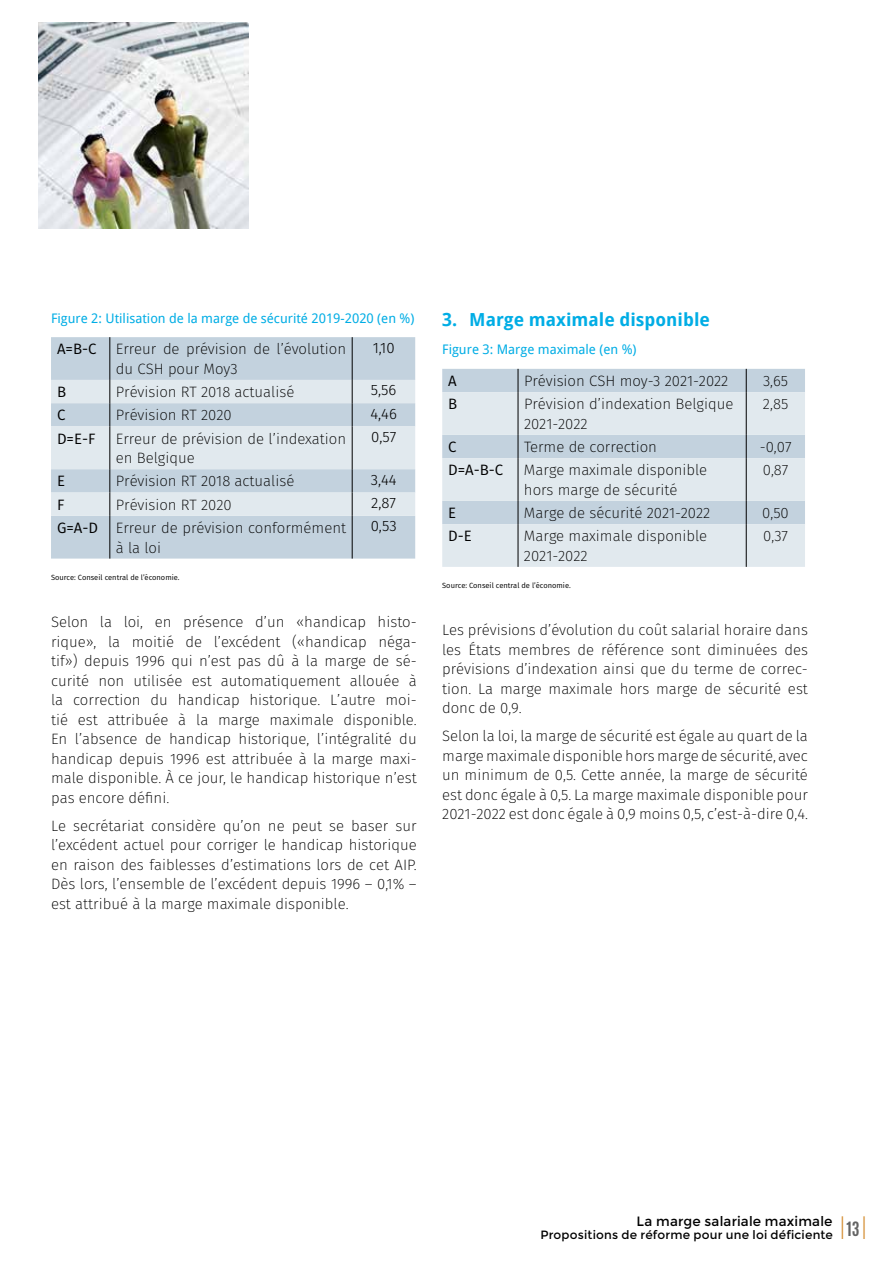
<style>
.page{position:relative;width:893px;height:1263px;background:#fff}
.page>*{position:absolute;margin:0;border:0;box-sizing:border-box;transform-origin:0 0}
.t1{font:700 18px "Droid Sans";color:#00ade5}
.t2{font:200 15px/19.5px "Fira Sans";color:#000}
.t3{font:15px "Fira Sans";color:#000}
.t4{font:300 15px "Fira Sans";color:#000}
.t5{font:13.5px "Montserrat";letter-spacing:.01em;color:#000}
.t6{font:13.2px "Droid Sans";color:#00ade5}
.t7{font:12px "Montserrat";letter-spacing:.015em;color:#000}
.t8{font:7.5px "Fira Sans";color:#000}
.s1{font-weight:400}
.s2{font-family:"Antonio";font-weight:300;font-size:25.95px;color:#d58f34}
</style>
<div class="page">
<img style="left:38px;top:23px;width:210px;height:206px">
<div style="left:51px;top:337px;width:364px;height:222px;background:#c3d2de"></div>
<svg style="left:51px;top:380px;width:364px;height:136px;background:#d6e0e8"></svg>
<hr style="left:109px;top:337px;width:1px;height:43px;background:#000">
<hr style="left:352px;top:337px;width:1px;height:43px;background:#000">
<svg style="left:109px;top:380px;width:1px;height:46px"></svg>
<svg style="left:352px;top:380px;width:1px;height:46px"></svg>
<hr style="left:109px;top:426px;width:1px;height:43px;background:#000">
<hr style="left:352px;top:426px;width:1px;height:43px;background:#000">
<svg style="left:109px;top:469px;width:1px;height:47px"></svg>
<svg style="left:352px;top:469px;width:1px;height:47px"></svg>
<hr style="left:109px;top:516px;width:1px;height:43px;background:#000">
<hr style="left:352px;top:516px;width:1px;height:43px;background:#000">
<div style="left:442px;top:369px;width:363px;height:23px;background:#c3d2de"></div>
<svg style="left:442px;top:392px;width:363px;height:175px;background:#d8e2e9"></svg>
<svg style="left:518px;top:369px;width:1px;height:23px"></svg>
<svg style="left:746px;top:369px;width:1px;height:23px"></svg>
<hr style="left:518px;top:392px;width:1px;height:43px;background:#000">
<hr style="left:746px;top:392px;width:1px;height:43px;background:#000">
<svg style="left:518px;top:435px;width:1px;height:23px"></svg>
<svg style="left:746px;top:435px;width:1px;height:23px"></svg>
<hr style="left:518px;top:458px;width:1px;height:43px;background:#000">
<hr style="left:746px;top:458px;width:1px;height:43px;background:#000">
<svg style="left:518px;top:501px;width:1px;height:23px"></svg>
<svg style="left:746px;top:501px;width:1px;height:23px"></svg>
<hr style="left:518px;top:524px;width:1px;height:43px;background:#000">
<hr style="left:746px;top:524px;width:1px;height:43px;background:#000">
<p class="t6" style="left:51px;top:310px;width:365px">Figure 2: Utilisation de la marge de sécurité 2019-2020 (en %)</p>
<p class="t3" style="left:57px;top:339px;width:41px">A=B-C</p>
<p class="t2" style="left:116px;top:339px;width:232px">Erreur de prévision de l’évolution du CSH pour Moy3</p>
<p class="t4" style="left:373px;top:337px;width:23px">1,10</p>
<p class="t3" style="left:57px;top:381px;width:11px">B</p>
<p class="t2" style="left:116px;top:382px;width:180px">Prévision RT 2018 actualisé</p>
<p class="t4" style="left:371px;top:380px;width:27px">5,56</p>
<p class="t3" style="left:57px;top:405px;width:10px">C</p>
<p class="t2" style="left:116px;top:405px;width:117px">Prévision RT 2020</p>
<p class="t4" style="left:370px;top:403px;width:28px">4,46</p>
<p class="t3" style="left:57px;top:428px;width:40px">D=E-F</p>
<p class="t2" style="left:116px;top:429px;width:232px">Erreur de prévision de l’indexation en Belgique</p>
<p class="t4" style="left:371px;top:426px;width:27px">0,57</p>
<p class="t3" style="left:57px;top:471px;width:9px">E</p>
<p class="t2" style="left:116px;top:471px;width:180px">Prévision RT 2018 actualisé</p>
<p class="t4" style="left:371px;top:469px;width:27px">3,44</p>
<p class="t3" style="left:57px;top:494px;width:9px">F</p>
<p class="t2" style="left:116px;top:495px;width:117px">Prévision RT 2020</p>
<p class="t4" style="left:371px;top:492px;width:26px">2,87</p>
<p class="t2" style="left:116px;top:518px;width:232px;text-indent:-59px"><span class="s1">G=A-D</span> Erreur de prévision conformément à la loi</p>
<p class="t4" style="left:371px;top:516px;width:27px">0,53</p>
<p class="t8" style="left:51px;top:572px;width:130px">Source: Conseil central de l’économie.</p>
<p class="t2" style="left:51px;top:612px;width:367px;text-align:justify">Selon la loi, en présence d’un «handicap histo&shy;rique», la moitié de l’excédent («handicap néga&shy;tif») depuis 1996 qui n’est pas dû à la marge de sé&shy;curité non utilisée est automatiquement allouée à la correction du handicap historique. L’autre moi&shy;tié est attribuée à la marge maximale disponible.<br>En l’absence de handicap historique, l’intégralité du handicap depuis 1996 est attribuée à la marge maxi&shy;male disponible. À ce jour, le handicap historique n’est pas encore défini.</p>
<p class="t2" style="left:51px;top:816px;width:367px;text-align:justify">Le secrétariat considère qu’on ne peut se baser sur l’excédent actuel pour corriger le handicap historique en raison des faiblesses d’estimations lors de cet AIP.<br>Dès lors, l’ensemble de l’excédent depuis 1996 – 0,1% – est attribué à la marge maximale disponible.</p>
<p class="t1" style="left:442px;top:310px;width:269px">3. Marge maximale disponible</p>
<p class="t6" style="left:442px;top:342px;width:196px">Figure 3: Marge maximale (en %)</p>
<p class="t3" style="left:448px;top:370px;width:10px">A</p>
<p class="t2" style="left:524px;top:371px;width:206px">Prévision CSH moy-3 2021-2022</p>
<p class="t2" style="left:763px;top:371px;width:27px">3,65</p>
<p class="t3" style="left:448px;top:394px;width:11px">B</p>
<p class="t2" style="left:524px;top:394px;width:211px">Prévision d’indexation Belgique<br>2021-2022</p>
<p class="t2" style="left:763px;top:394px;width:27px">2,85</p>
<p class="t3" style="left:448px;top:436px;width:10px">C</p>
<p class="t2" style="left:524px;top:437px;width:135px">Terme de correction</p>
<p class="t2" style="left:760px;top:437px;width:33px">-0,07</p>
<p class="t3" style="left:448px;top:460px;width:57px">D=A-B-C</p>
<p class="t2" style="left:524px;top:460px;width:185px">Marge maximale disponible hors marge de sécurité</p>
<p class="t2" style="left:763px;top:460px;width:27px">0,87</p>
<p class="t3" style="left:448px;top:502px;width:9px">E</p>
<p class="t2" style="left:524px;top:503px;width:188px">Marge de sécurité 2021-2022</p>
<p class="t2" style="left:762px;top:503px;width:28px">0,50</p>
<p class="t3" style="left:448px;top:526px;width:25px">D-E</p>
<p class="t2" style="left:524px;top:526px;width:185px">Marge maximale disponible<br>2021-2022</p>
<p class="t2" style="left:763px;top:526px;width:26px">0,37</p>
<p class="t8" style="left:442px;top:580px;width:130px">Source: Conseil central de l’économie.</p>
<p class="t2" style="left:442px;top:620px;width:367px;text-align:justify">Les prévisions d’évolution du coût salarial horaire dans les États membres de référence sont diminuées des prévisions d’indexation ainsi que du terme de correc&shy;tion. La marge maximale hors marge de sécurité est donc de 0,9.</p>
<p class="t2" style="left:442px;top:726px;width:367px;text-align:justify">Selon la loi, la marge de sécurité est égale au quart de la marge maximale disponible hors marge de sécurité, avec un minimum de 0,5. Cette année, la marge de sécurité est donc égale à 0,5. La marge maximale disponible pour 2021-2022 est donc égale à 0,9 moins 0,5, c’est-à-dire 0,4.</p>
<p class="t5" style="left:637px;top:1213px;width:198px">La marge salariale maximale</p>
<p class="t7" style="left:540px;top:1228px;width:327px">Propositions de réforme pour une loi déficiente <span class="s2">I</span> <sup>13</sup> <span class="s2">I</span></p>
</div>
